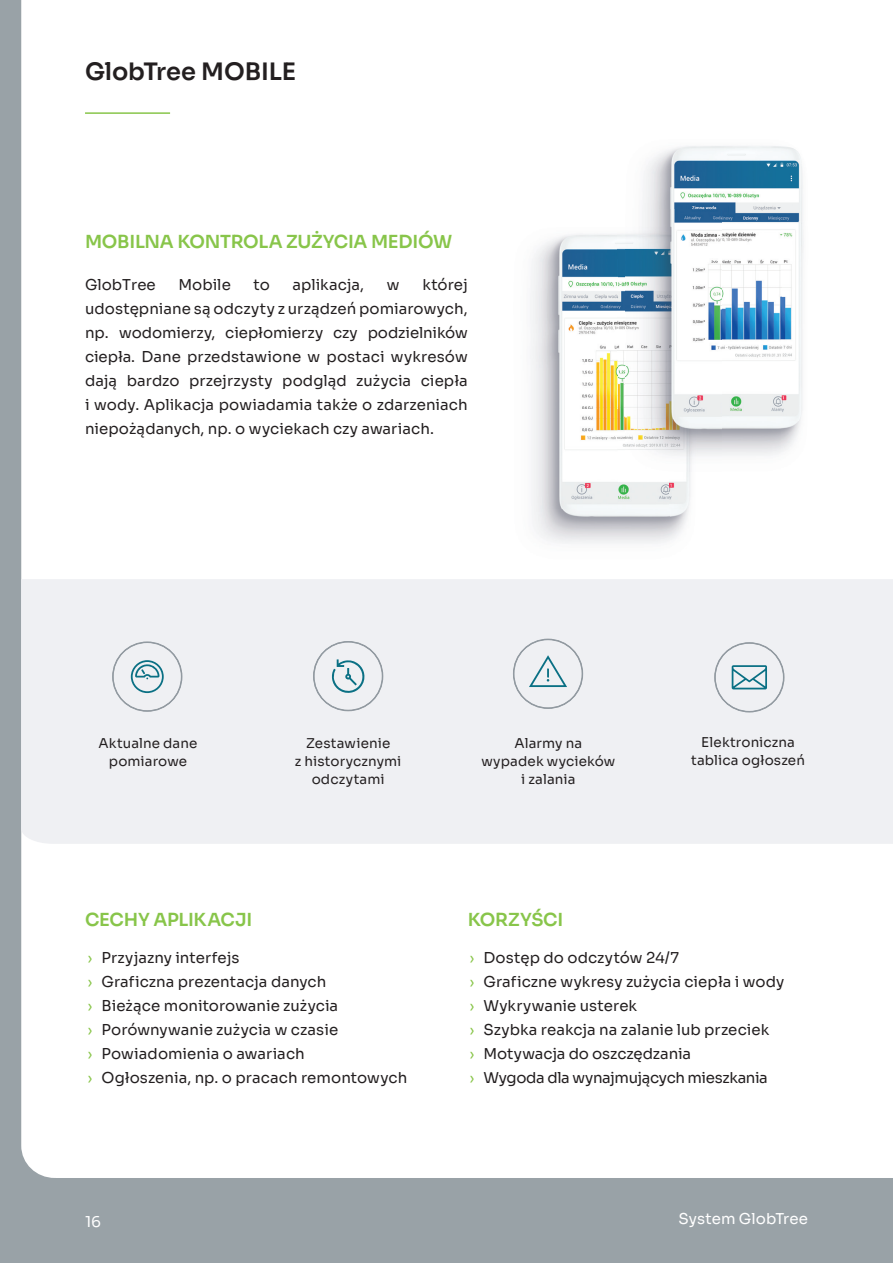
<style>
.page{position:relative;width:893px;height:1263px;background:#fff}
.page>*{position:absolute;margin:0;border:0;box-sizing:border-box;transform-origin:0 0}
.t1{font:600 24px "Sora";letter-spacing:-.005em;color:#231f20}
.t2{font:600 18px "Sora";letter-spacing:-.015em;color:#88c54a}
.t3{font:15px/24px "Sora";color:#231f20}
.t4{font:15px "Sora";letter-spacing:.005em;color:#fff}
.t5{font:13.5px/18px "Sora";letter-spacing:.01em;color:#231f20;text-align:center}
.s1{color:#89c54a}
.s2{color:#88c54a}
</style>
<div class="page">
<div style="left:55px;top:1178px;width:838px;height:85px;background:#99a2a7"></div>
<div style="left:0;top:0;width:55px;height:1263px;background:#99a2a7"></div>
<svg style="left:21px;top:0;width:150px;height:1178px"></svg>
<div style="left:21px;top:579px;width:872px;height:265px;background:#eff0f3"></div>
<hr style="left:85px;top:112px;width:85px;height:2px;background:#88c54a">
<img style="left:530px;top:234px;width:87px;height:310px">
<img style="left:617px;top:234px;width:9px;height:175px">
<img style="left:617px;top:409px;width:52px;height:135px">
<img style="left:669px;top:471px;width:22px;height:70px">
<img style="left:642px;top:146px;width:161px;height:76px">
<img style="left:721px;top:222px;width:83px;height:234px">
<img style="left:626px;top:209px;width:95px;height:262px">
<svg style="left:714px;top:642px;width:70px;height:70px"></svg>
<svg style="left:513px;top:639px;width:70px;height:70px"></svg>
<svg style="left:313px;top:641px;width:70px;height:70px"></svg>
<svg style="left:112px;top:641px;width:70px;height:71px"></svg>
<h1 class="t1" style="left:85px;top:52px;width:212px">GlobTree MOBILE</h1>
<p class="t2" style="left:85px;top:227px;width:369px">MOBILNA KONTROLA ZUŻYCIA MEDIÓW</p>
<p class="t3" style="left:85px;top:271px;width:384px;text-align:justify;text-indent:337px">której udostępniane są odczyty z urządzeń pomiarowych, np. wodomierzy, ciepłomierzy czy podzielników ciepła. Dane przedstawione w postaci wykresów dają bardzo przejrzysty podgląd zużycia ciepła i wody. Aplikacja powiadamia także o zdarzeniach niepożądanych, np. o wyciekach czy awariach.</p>
<p class="t3" style="left:85px;top:271px;width:72px">GlobTree</p>
<p class="t3" style="left:178px;top:271px;width:54px">Mobile</p>
<p class="t3" style="left:254px;top:271px;width:18px">to</p>
<p class="t3" style="left:293px;top:271px;width:73px">aplikacja,</p>
<p class="t3" style="left:387px;top:271px;width:14px">w</p>
<p class="t5" style="left:99px;top:733px;width:100px">Aktualne dane pomiarowe</p>
<p class="t5" style="left:295px;top:733px;width:108px">Zestawienie<br>z historycznymi odczytami</p>
<p class="t5" style="left:481px;top:733px;width:135px">Alarmy na<br>wypadek wycieków i zalania</p>
<p class="t5" style="left:691px;top:732px;width:115px">Elektroniczna tablica ogłoszeń</p>
<p class="t2" style="left:85px;top:904px;width:169px">CECHY APLIKACJI</p>
<p class="t2" style="left:468px;top:904px;width:97px">KORZYŚCI</p>
<p class="t3" style="left:469px;top:944px;width:316px"><span class="s1">›</span> Dostęp do odczytów 24/7<br><span class="s1">›</span> Graficzne wykresy zużycia ciepła i wody <span class="s1">›</span> Wykrywanie usterek<br><span class="s1">›</span> Szybka reakcja na zalanie lub przeciek<br><span class="s1">›</span> Motywacja do oszczędzania<br><span class="s1">›</span> Wygoda dla wynajmujących mieszkania</p>
<p class="t3" style="left:88px;top:944px;width:321px"><span class="s2">›</span> Przyjazny interfejs<br><span class="s1">›</span> Graficzna prezentacja danych<br><span class="s1">›</span> Bieżące monitorowanie zużycia<br><span class="s1">›</span> Porównywanie zużycia w czasie<br><span class="s1">›</span> Powiadomienia o awariach<br><span class="s1">›</span> Ogłoszenia, np. o pracach remontowych</p>
<p class="t4" style="left:85px;top:1209px;width:18px">16</p>
<p class="t4" style="left:678px;top:1206px;width:131px">System GlobTree</p>
</div>
